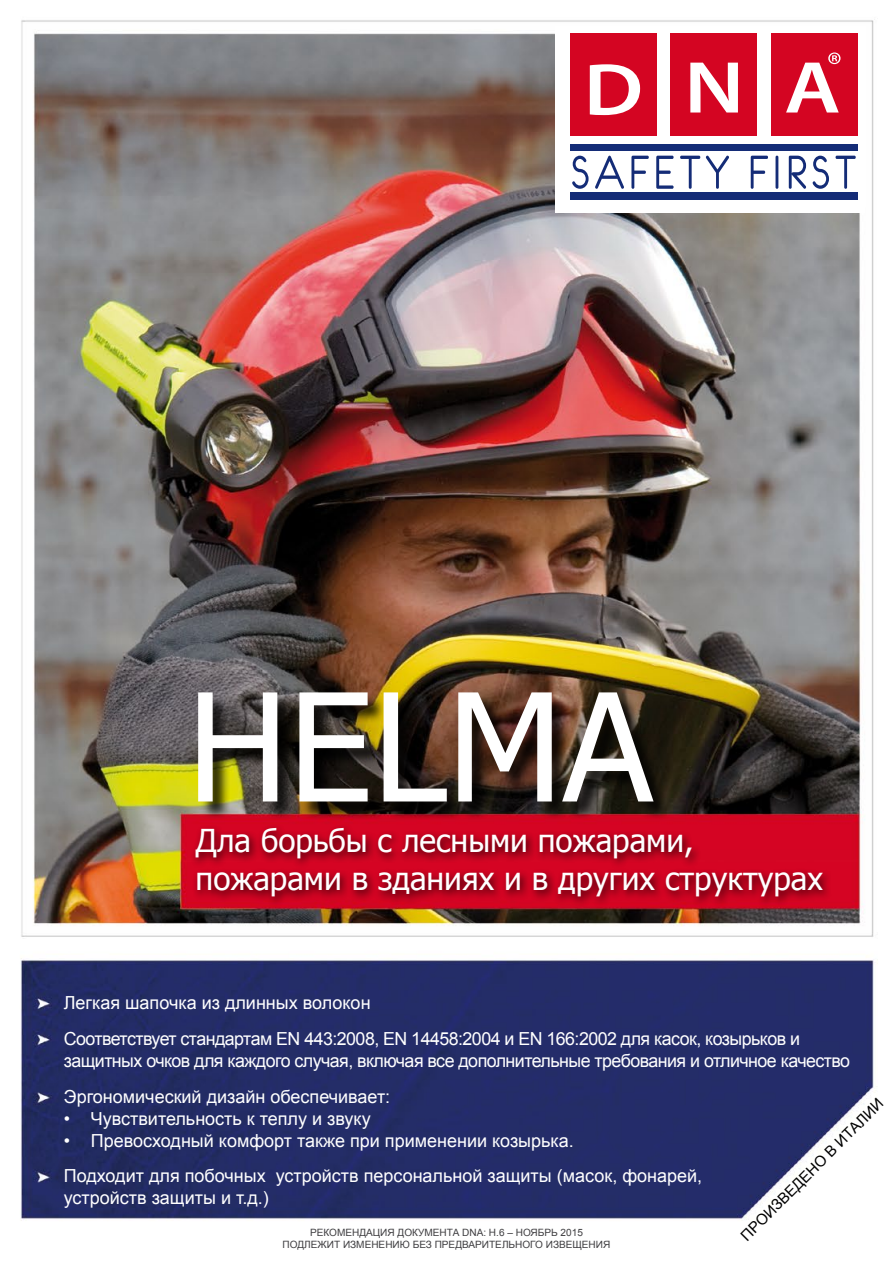
<style>
.page{position:relative;width:893px;height:1263px;background:#fff}
.page>*{position:absolute;margin:0;border:0;box-sizing:border-box;transform-origin:0 0}
.t1{font:150px "Tahoma";color:#fff}
.t2{font:31.5px/37.8px "Tahoma";color:#fff}
.t3{font:18px/21.6px "Arial";color:#fff}
.t4{font:18px/21.6px "Arial";letter-spacing:-.03em;color:#fff}
.t5{font:15px "Arial";color:#000}
.t6{font:10.05px/12px "Arial";color:#3e3d40;text-align:center}
</style>
<div class="page">
<img style="left:20px;top:19px;width:857px;height:1202px">
<div style="left:555px;top:26px;width:310px;height:187px;background:#fff"></div>
<img style="left:570px;top:33px;width:288px;height:167px">
<div style="left:570px;top:144px;width:287px;height:6px;background:#142c77"></div>
<div style="left:570px;top:193px;width:287px;height:7px;background:#142c77"></div>
<div style="left:570px;top:34px;width:86px;height:102px;background:#d40522"></div>
<div style="left:671px;top:34px;width:86px;height:102px;background:#d40522"></div>
<div style="left:771px;top:34px;width:86px;height:102px;background:#d40522"></div>
<img style="left:656px;top:156px;width:200px;height:33px">
<img style="left:590px;top:64px;width:50px;height:51px">
<img style="left:690px;top:63px;width:48px;height:50px">
<img style="left:786px;top:63px;width:53px;height:50px">
<svg style="left:828px;top:52px;width:12px;height:12px"></svg>
<div style="left:200px;top:695px;width:472px;height:125px;background:#000;opacity:.75"></div>
<div style="left:190px;top:824px;width:642px;height:83px;background:#000;opacity:.75"></div>
<h1 class="t1" style="left:187px;top:646px;width:467px">HELMA</h1>
<h2 class="t2" style="left:196px;top:820px;width:629px">Дла борьбы с лесными пожарами, пожарами в зданиях и в других структурах</h2>
<p class="t3" style="left:64px;top:992px;width:308px">Легкая шапочка из длинных волокон</p>
<p class="t4" style="left:64px;top:1028px;width:788px">Соответствует стандартам EN 443:2008, EN 14458:2004 и EN 166:2002 для касок, козырьков и защитных очков для каждого случая, включая все дополнительные требования и отличное качество</p>
<p class="t3" style="left:64px;top:1086px;width:328px">Эргономический дизайн обеспечивает:</p>
<p class="t3" style="left:64px;top:1108px;width:308px">• Чувствительность к теплу и звуку</p>
<p class="t3" style="left:64px;top:1129px;width:512px">• Превосходный комфорт также при применении козырька.</p>
<p class="t3" style="left:64px;top:1165px;width:640px">Подходит для побочных устройств персональной защиты (масок, фонарей, устройств защиты и т.д.)</p>
<p class="t6" style="left:283px;top:1226px;width:329px">РЕКОМЕНДАЦИЯ ДОКУМЕНТА DNA: H.6 – НОЯБРЬ 2015<br>ПОДЛЕЖИТ ИЗМЕНЕНИЮ БЕЗ ПРЕДВАРИТЕЛЬНОГО ИЗВЕЩЕНИЯ</p>
<p class="t5" style="left:737px;top:1231px;width:196px;rotate:-45deg">ПРОИЗВЕДЕНО В ИТАЛИИ</p>
</div>
